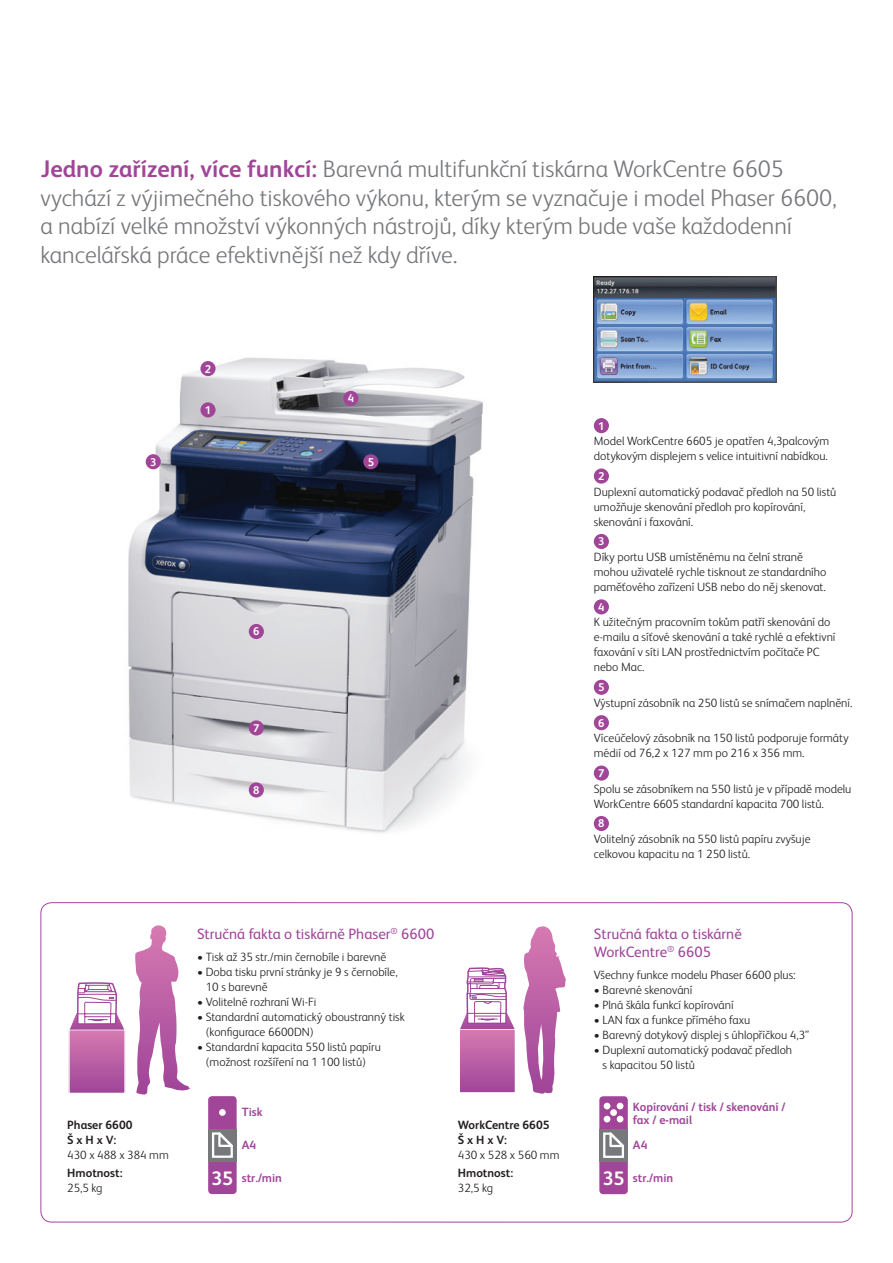
<style>
.page{position:relative;width:893px;height:1263px;background:#fff}
.page>*{position:absolute;margin:0;border:0;box-sizing:border-box;transform-origin:0 0}
.t1{font:300 24px/28.5px "Xerox Sans";color:#76787b}
.t2{font:15px/18px "Xerox Sans";color:#a14599}
.t3{font:300 12px/15px "Xerox Sans";color:#231f20}
.t4{font:700 12px/13.5px "Xerox Sans";color:#a14599}
.t5{font:700 12px/15px "Xerox Sans";color:#231f20}
.t6{font:700 11.25px "Xerox Sans";color:#fff}
.s1{font-weight:700;color:#a14599}
.s2{font-size:19.5px;color:#fff}
</style>
<div class="page">
<img style="left:128px;top:357px;width:355px;height:476px">
<div style="left:200px;top:402px;width:16px;height:15px;background:#a14599;border-radius:50%"></div>
<div style="left:249px;top:624px;width:15px;height:15px;background:#a14599;border-radius:50%"></div>
<div style="left:249px;top:720px;width:15px;height:15px;background:#a14599;border-radius:50%"></div>
<div style="left:249px;top:782px;width:15px;height:15px;background:#a14599;border-radius:50%"></div>
<div style="left:343px;top:391px;width:15px;height:15px;background:#a14599;border-radius:50%"></div>
<div style="left:363px;top:454px;width:15px;height:15px;background:#a14599;border-radius:50%"></div>
<div style="left:200px;top:361px;width:16px;height:15px;background:#a14599;border-radius:50%"></div>
<div style="left:146px;top:454px;width:15px;height:15px;background:#a14599;border-radius:50%"></div>
<div style="left:594px;top:418px;width:15px;height:15px;background:#a14599;border-radius:50%"></div>
<div style="left:594px;top:468px;width:15px;height:16px;background:#a14599;border-radius:50%"></div>
<div style="left:594px;top:534px;width:15px;height:15px;background:#a14599;border-radius:50%"></div>
<div style="left:594px;top:599px;width:15px;height:15px;background:#a14599;border-radius:50%"></div>
<div style="left:594px;top:680px;width:15px;height:15px;background:#a14599;border-radius:50%"></div>
<div style="left:594px;top:715px;width:15px;height:15px;background:#a14599;border-radius:50%"></div>
<div style="left:594px;top:765px;width:15px;height:16px;background:#a14599;border-radius:50%"></div>
<div style="left:594px;top:816px;width:15px;height:15px;background:#a14599;border-radius:50%"></div>
<div style="left:459px;top:1029px;width:56px;height:64px;background:linear-gradient(to bottom,#d77ab2,#a0459a)"></div>
<div style="left:458px;top:1028px;width:58px;height:66px;border:2px solid #fff"></div>
<svg style="left:523px;top:926px;width:43px;height:168px"></svg>
<svg style="left:458px;top:967px;width:58px;height:64px"></svg>
<div style="left:69px;top:1029px;width:56px;height:64px;background:linear-gradient(to bottom,#d77bb2,#a14599)"></div>
<div style="left:68px;top:1029px;width:58px;height:65px;border:2px solid #fff"></div>
<svg style="left:135px;top:925px;width:55px;height:169px"></svg>
<svg style="left:68px;top:982px;width:58px;height:49px"></svg>
<div style="left:208px;top:1096px;width:29px;height:98px;background:#a14599;border-radius:4px"></div>
<div style="left:219px;top:1109px;width:7px;height:7px;background:#fff;border-radius:50%"></div>
<div style="left:208px;top:1129px;width:29px;height:32px;background:#76787b"></div>
<svg style="left:212px;top:1132px;width:21px;height:26px"></svg>
<div style="left:599px;top:1096px;width:29px;height:98px;background:#a14599;border-radius:4px"></div>
<svg style="left:617px;top:1116px;width:6px;height:6px"></svg>
<div style="left:610px;top:1109px;width:7px;height:7px;background:#fff;border-radius:50%"></div>
<svg style="left:604px;top:1103px;width:6px;height:6px"></svg>
<svg style="left:617px;top:1103px;width:6px;height:6px"></svg>
<svg style="left:604px;top:1116px;width:6px;height:6px"></svg>
<div style="left:599px;top:1129px;width:29px;height:32px;background:#76787b"></div>
<svg style="left:603px;top:1132px;width:21px;height:26px"></svg>
<img style="left:594px;top:277px;width:183px;height:105px">
<p class="t1" style="left:40px;top:154px;width:798px"><span class="s1">Jedno zařízení, více funkcí:</span> Barevná multifunkční tiskárna WorkCentre 6605 vychází z výjimečného tiskového výkonu, kterým se vyznačuje i model Phaser 6600, a nabízí velké množství výkonných nástrojů, díky kterým bude vaše každodenní kancelářská práce efektivnější než kdy dříve.</p>
<p class="t6" style="left:150px;top:454px;width:8px">3</p>
<p class="t6" style="left:205px;top:361px;width:8px">2</p>
<p class="t6" style="left:205px;top:402px;width:8px">1</p>
<p class="t6" style="left:348px;top:391px;width:8px">4</p>
<p class="t6" style="left:368px;top:454px;width:8px">5</p>
<p class="t6" style="left:253px;top:624px;width:8px">6</p>
<p class="t6" style="left:253px;top:720px;width:8px">7</p>
<p class="t6" style="left:253px;top:782px;width:8px">8</p>
<p class="t5" style="left:67px;top:1116px;width:67px">Phaser 6600<br>Š x H x V:</p>
<p class="t3" style="left:67px;top:1146px;width:103px">430 x 488 x 384 mm</p>
<p class="t5" style="left:67px;top:1165px;width:57px">Hmotnost:</p>
<p class="t3" style="left:67px;top:1179px;width:37px">25,5 kg</p>
<p class="t2" style="left:197px;top:924px;width:239px">Stručná fakta o tiskárně Phaser<sup>®</sup> 6600</p>
<p class="t3" style="left:197px;top:949px;width:191px">• Tisk až 35 str./min černobíle i barevně</p>
<p class="t3" style="left:206px;top:964px;width:194px;text-indent:-9px">• Doba tisku první stránky je 9 s černobíle,<br>10 s barevně</p>
<p class="t3" style="left:197px;top:994px;width:121px">• Volitelné rozhraní Wi-Fi</p>
<p class="t3" style="left:206px;top:1009px;width:201px;text-indent:-9px">• Standardní automatický oboustranný tisk (konfigurace 6600DN)</p>
<p class="t3" style="left:197px;top:1039px;width:185px;text-align:center">• Standardní kapacita 550 listů papíru (možnost rozšíření na 1 100 listů)</p>
<p class="t4" style="left:242px;top:1105px;width:22px">Tisk</p>
<p class="t4" style="left:242px;top:1138px;width:16px">A4</p>
<p class="t4" style="left:212px;top:1171px;width:72px"><span class="s2">35</span> str./min</p>
<p class="t5" style="left:458px;top:1116px;width:93px">WorkCentre 6605<br>Š x H x V:</p>
<p class="t3" style="left:458px;top:1146px;width:103px">430 x 528 x 560 mm</p>
<p class="t5" style="left:458px;top:1165px;width:57px">Hmotnost:</p>
<p class="t3" style="left:458px;top:1179px;width:37px">32,5 kg</p>
<p class="t6" style="left:598px;top:418px;width:8px">1</p>
<p class="t3" style="left:594px;top:433px;width:237px">Model WorkCentre 6605 je opatřen 4,3palcovým dotykovým displejem s velice intuitivní nabídkou.</p>
<p class="t6" style="left:598px;top:468px;width:8px">2</p>
<p class="t3" style="left:594px;top:483px;width:244px">Duplexní automatický podavač předloh na 50 listů umožňuje skenování předloh pro kopírování, skenování i faxování.</p>
<p class="t6" style="left:598px;top:534px;width:8px">3</p>
<p class="t3" style="left:594px;top:549px;width:234px">Díky portu USB umístěnému na čelní straně mohou uživatelé rychle tisknout ze standardního paměťového zařízení USB nebo do něj skenovat.</p>
<p class="t6" style="left:598px;top:599px;width:8px">4</p>
<p class="t3" style="left:594px;top:614px;width:243px">K užitečným pracovním tokům patří skenování do e-mailu a síťové skenování a také rychlé a efektivní faxování v síti LAN prostřednictvím počítače PC nebo Mac.</p>
<p class="t6" style="left:598px;top:680px;width:8px">5</p>
<p class="t3" style="left:594px;top:695px;width:260px">Výstupní zásobník na 250 listů se snímačem naplnění.</p>
<p class="t6" style="left:598px;top:715px;width:8px">6</p>
<p class="t3" style="left:594px;top:730px;width:256px">Víceúčelový zásobník na 150 listů podporuje formáty médií od 76,2 x 127 mm po 216 x 356 mm.</p>
<p class="t6" style="left:598px;top:765px;width:8px">7</p>
<p class="t3" style="left:594px;top:780px;width:259px">Spolu se zásobníkem na 550 listů je v případě modelu<br>WorkCentre 6605 standardní kapacita 700 listů.</p>
<p class="t6" style="left:598px;top:816px;width:8px">8</p>
<p class="t3" style="left:594px;top:831px;width:218px">Volitelný zásobník na 550 listů papíru zvyšuje celkovou kapacitu na 1 250 listů.</p>
<p class="t2" style="left:594px;top:924px;width:150px">Stručná fakta o tiskárně<br>WorkCentre<sup>®</sup> 6605</p>
<p class="t3" style="left:594px;top:967px;width:203px">Všechny funkce modelu Phaser 6600 plus:</p>
<p class="t3" style="left:594px;top:982px;width:100px">• Barevné skenování</p>
<p class="t3" style="left:594px;top:997px;width:141px">• Plná škála funkcí kopírování</p>
<p class="t3" style="left:594px;top:1012px;width:158px">• LAN fax a funkce přímého faxu</p>
<p class="t3" style="left:594px;top:1027px;width:217px">• Barevný dotykový displej s úhlopříčkou 4,3”</p>
<p class="t3" style="left:603px;top:1042px;width:191px;text-indent:-9px">• Duplexní automatický podavač předloh s kapacitou 50 listů</p>
<p class="t4" style="left:633px;top:1099px;width:154px">Kopírování / tisk / skenování / fax / e-mail</p>
<p class="t4" style="left:633px;top:1138px;width:16px">A4</p>
<p class="t4" style="left:603px;top:1171px;width:72px"><span class="s2">35</span> str./min</p>
</div>
